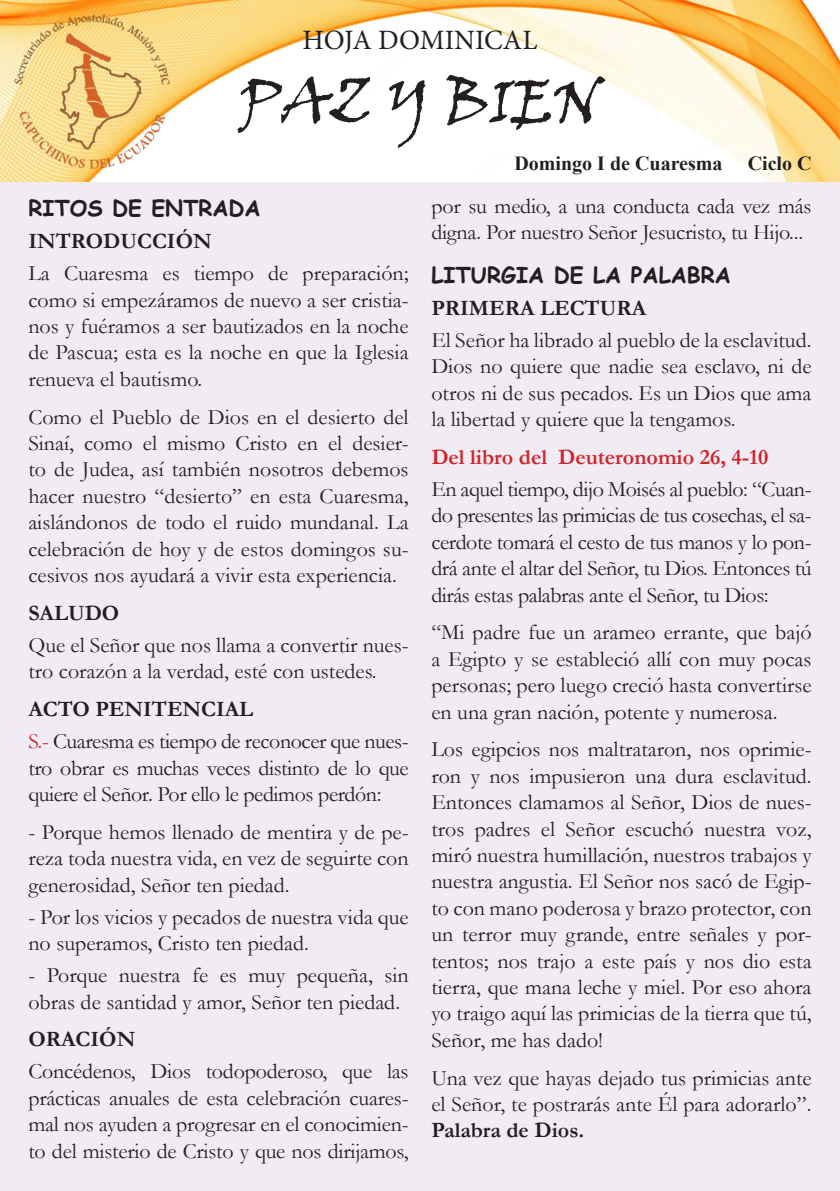
<style>
.page{position:relative;width:840px;height:1191px;background:#fff}
.page>*{position:absolute;margin:0;border:0;box-sizing:border-box;transform-origin:0 0}
.t1{font:60px "Viner Hand ITC";color:#231f20}
.t2{font:28px "Minion Pro";color:#231f20}
.t3{font:22px/26.4px "Garamond";color:#231f20;text-align:justify}
.Título1{font:700 22px "Garamond";color:#231f20}
.Título{font:700 22px "Comic Sans MS";color:#231f20}
.t4{font:700 22px "Garamond";color:#d1232a}
.t5{font:700 20px "Times New Roman";color:#231f20}
.s1{color:#d1232a}
.s2{font-weight:700}
</style>
<div class="page">
<div style="left:0;top:0;width:839px;height:1191px;background:#f1ebf4"></div>
<img style="left:181px;top:0;width:658px;height:181px">
<img style="left:0;top:0;width:181px;height:181px">
<p class="t2" style="left:302px;top:21px;width:236px">HOJA DOMINICAL</p>
<p class="t1" style="left:238px;top:65px;width:364px">PAZ Y BIEN</p>
<p class="Título" style="left:28px;top:192px;width:234px">RITOS DE ENTRADA</p>
<p class="Título1" style="left:28px;top:226px;width:185px">INTRODUCCIÓN</p>
<p class="t3" style="left:28px;top:259px;width:381px">La Cuaresma es tiempo de preparación; como si empezáramos de nuevo a ser cristia&shy;nos y fuéramos a ser bautizados en la noche de Pascua; esta es la noche en que la Iglesia renueva el bautismo.</p>
<p class="t3" style="left:28px;top:403px;width:381px">Como el Pueblo de Dios en el desierto del Sinaí, como el mismo Cristo en el desier&shy;to de Judea, así también nosotros debemos hacer nuestro “desierto” en esta Cuaresma, aislándonos de todo el ruido mundanal. La celebración de hoy y de estos domingos su&shy;cesivos nos ayudará a vivir esta experiencia.</p>
<p class="Título1" style="left:28px;top:598px;width:92px">SALUDO</p>
<p class="t3" style="left:28px;top:631px;width:381px">Que el Señor que nos llama a convertir nues&shy;tro corazón a la verdad, esté con ustedes.</p>
<p class="Título1" style="left:28px;top:694px;width:226px">ACTO PENITENCIAL</p>
<p class="t3" style="left:28px;top:727px;width:381px"><span class="s1">S.-</span> Cuaresma es tiempo de reconocer que nues&shy;tro obrar es muchas veces distinto de lo que quiere el Señor. Por ello le pedimos perdón:</p>
<p class="t3" style="left:28px;top:818px;width:381px">- Porque hemos llenado de mentira y de pe&shy;reza toda nuestra vida, en vez de seguirte con generosidad, Señor ten piedad.</p>
<p class="t3" style="left:28px;top:903px;width:381px">- Por los vicios y pecados de nuestra vida que no superamos, Cristo ten piedad.</p>
<p class="t3" style="left:28px;top:961px;width:381px">- Porque nuestra fe es muy pequeña, sin obras de santidad y amor, Señor ten piedad.</p>
<p class="Título1" style="left:28px;top:1024px;width:108px">ORACIÓN</p>
<p class="t3" style="left:28px;top:1057px;width:381px">Concédenos, Dios todopoderoso, que las prácticas anuales de esta celebración cuares&shy;mal nos ayuden a progresar en el conocimien&shy;to del misterio de Cristo y que nos dirijamos,</p>
<p class="t5" style="left:514px;top:148px;width:209px">Domingo I de Cuaresma</p>
<p class="t5" style="left:747px;top:148px;width:65px">Ciclo C</p>
<p class="t3" style="left:431px;top:192px;width:381px">por su medio, a una conducta cada vez más digna. Por nuestro Señor Jesucristo, tu Hijo...</p>
<p class="Título" style="left:431px;top:258px;width:301px">LITURGIA DE LA PALABRA</p>
<p class="Título1" style="left:431px;top:293px;width:216px">PRIMERA LECTURA</p>
<p class="t3" style="left:431px;top:326px;width:381px">El Señor ha librado al pueblo de la esclavitud.<br>Dios no quiere que nadie sea esclavo, ni de otros ni de sus pecados. Es un Dios que ama la libertad y quiere que la tengamos.</p>
<p class="t4" style="left:431px;top:442px;width:338px">Del libro del Deuteronomio 26, 4-10</p>
<p class="t3" style="left:431px;top:475px;width:381px">En aquel tiempo, dijo Moisés al pueblo: “Cuan&shy;do presentes las primicias de tus cosechas, el sa&shy;cerdote tomará el cesto de tus manos y lo pon&shy;drá ante el altar del Señor, tu Dios. Entonces tú dirás estas palabras ante el Señor, tu Dios:</p>
<p class="t3" style="left:431px;top:618px;width:381px">“Mi padre fue un arameo errante, que bajó a Egipto y se estableció allí con muy pocas personas; pero luego creció hasta convertirse en una gran nación, potente y numerosa.</p>
<p class="t3" style="left:431px;top:735px;width:381px">Los egipcios nos maltrataron, nos oprimie&shy;ron y nos impusieron una dura esclavitud.<br>Entonces clamamos al Señor, Dios de nues&shy;tros padres el Señor escuchó nuestra voz, miró nuestra humillación, nuestros trabajos y nuestra angustia. El Señor nos sacó de Egip&shy;to con mano poderosa y brazo protector, con un terror muy grande, entre señales y por&shy;tentos; nos trajo a este país y nos dio esta tierra, que mana leche y miel. Por eso ahora yo traigo aquí las primicias de la tierra que tú, Señor, me has dado!</p>
<p class="t3" style="left:431px;top:1064px;width:381px">Una vez que hayas dejado tus primicias ante el Señor, te postrarás ante Él para adorarlo”.<br><span class="s2">Palabra de Dios.</span></p>
</div>
